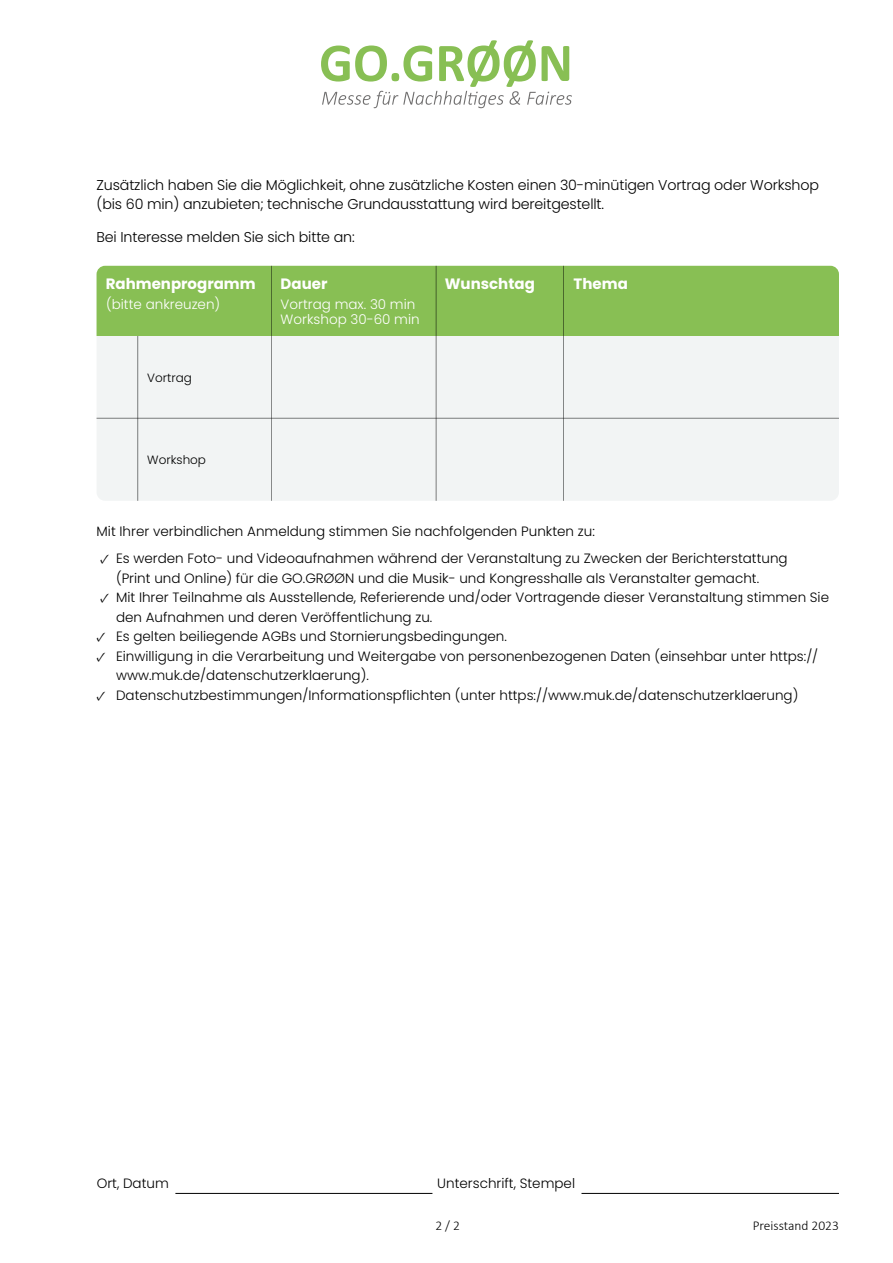
<style>
.page{position:relative;width:893px;height:1263px;background:#fff}
.page>*{position:absolute;margin:0;border:0;box-sizing:border-box;transform-origin:0 0}
.t1{font:700 15px "Poppins";color:#fff}
.t2{font:300 14.25px/19.5px "Poppins";letter-spacing:-.01em;color:#000}
.t3{font:300 13.5px/19.5px "Poppins";color:#000}
.t4{font:300 13.5px/15px "Poppins";color:#fff}
.t5{font:300 13.5px "Calibri";color:#000}
.t6{font:300 12px "Poppins";color:#000}
.s1{font-family:"Minion Pro";font-weight:400}
</style>
<div class="page">
<svg style="left:321px;top:40px;width:251px;height:68px"></svg>
<div style="left:97px;top:266px;width:742px;height:70px;background:#88bf54"></div>
<div style="left:97px;top:336px;width:742px;height:165px;background:#f2f4f4"></div>
<hr style="left:271px;top:266px;width:1px;height:235px;background:#000">
<hr style="left:137px;top:336px;width:1px;height:165px;background:#000">
<hr style="left:436px;top:266px;width:1px;height:235px;background:#000">
<hr style="left:563px;top:266px;width:1px;height:235px;background:#000">
<hr style="left:97px;top:418px;width:742px;height:1px;background:#000">
<hr style="left:581px;top:1193px;width:258px;height:1px;background:#000">
<hr style="left:175px;top:1193px;width:257px;height:1px;background:#000">
<p class="t2" style="left:97px;top:175px;width:724px">Zusätzlich haben Sie die Möglichkeit, ohne zusätzliche Kosten einen 30-minütigen Vortrag oder Workshop (bis 60 min) anzubieten; technische Grundausstattung wird bereitgestellt.</p>
<p class="t2" style="left:97px;top:227px;width:260px">Bei Interesse melden Sie sich bitte an:</p>
<p class="t1" style="left:281px;top:275px;width:48px">Dauer</p>
<p class="t1" style="left:445px;top:275px;width:92px">Wunschtag</p>
<p class="t1" style="left:574px;top:275px;width:56px">Thema</p>
<p class="t1" style="left:106px;top:275px;width:152px">Rahmenprogramm</p>
<p class="t4" style="left:106px;top:297px;width:116px">(bitte ankreuzen)</p>
<p class="t4" style="left:281px;top:297px;width:140px">Vortrag max. 30 min<br>Workshop 30-60 min</p>
<p class="t6" style="left:147px;top:371px;width:46px">Vortrag</p>
<p class="t6" style="left:147px;top:453px;width:60px">Workshop</p>
<p class="t3" style="left:97px;top:522px;width:500px">Mit Ihrer verbindlichen Anmeldung stimmen Sie nachfolgenden Punkten zu:</p>
<p class="t3" style="left:116px;top:549px;width:673px;text-indent:-16px"><span class="s1">✓</span> Es werden Foto- und Videoaufnahmen während der Veranstaltung zu Zwecken der Berichterstattung (Print und Online) für die GO.GRØØN und die Musik- und Kongresshalle als Veranstalter gemacht.</p>
<p class="t3" style="left:116px;top:588px;width:715px;text-indent:-16px"><span class="s1">✓</span> Mit Ihrer Teilnahme als Ausstellende, Referierende und/oder Vortragende dieser Veranstaltung stimmen Sie den Aufnahmen und deren Veröffentlichung zu.</p>
<p class="t3" style="left:97px;top:627px;width:412px"><span class="s1">✓</span> Es gelten beiliegende AGBs und Stornierungsbedingungen.</p>
<p class="t3" style="left:116px;top:646px;width:704px;text-indent:-19px"><span class="s1">✓</span> Einwilligung in die Verarbeitung und Weitergabe von personenbezogenen Daten (einsehbar unter https:// www.muk.de/datenschutzerklaerung).</p>
<p class="t3" style="left:97px;top:685px;width:703px"><span class="s1">✓</span> Datenschutzbestimmungen/Informationspflichten (unter https://www.muk.de/datenschutzerklaerung)</p>
<p class="t3" style="left:97px;top:1174px;width:74px">Ort, Datum</p>
<p class="t3" style="left:437px;top:1174px;width:139px">Unterschrift, Stempel</p>
<p class="t5" style="left:435px;top:1217px;width:26px">2 / 2</p>
<p class="t5" style="left:753px;top:1217px;width:88px">Preisstand 2023</p>
</div>
